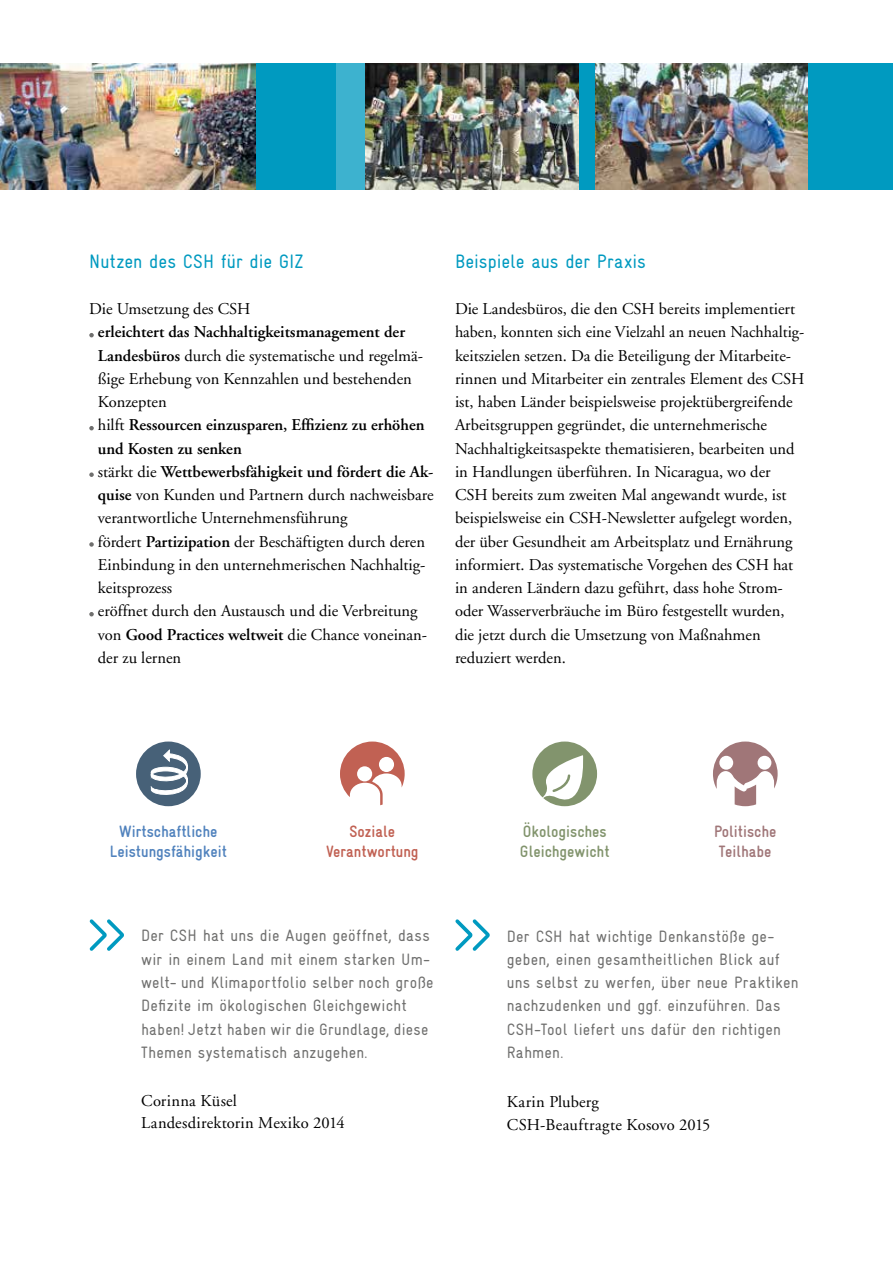
<style>
.page{position:relative;width:893px;height:1263px;background:#fff}
.page>*{position:absolute;margin:0;border:0;box-sizing:border-box;transform-origin:0 0}
.t1{font:300 condensed 75px "Gravur";color:#009ac0}
.t2{font:condensed 19.5px "Gravur";color:#009ac0}
.t3{font:16.5px/23.2px "Adobe Garamond";color:#000}
.t4{font:condensed 16.5px/23.2px "Gravur";letter-spacing:.015em;color:#6f6f6e}
.t5{font:700 condensed 16.5px/19.8px "Gravur";color:#5082bd;text-align:center}
.t6{font:700 condensed 16.5px/19.8px "Gravur";color:#82946d}
.t7{font:700 condensed 16.5px/19.8px "Gravur";color:#c16153;text-align:center}
.t8{font:700 condensed 16.5px/19.8px "Gravur";color:#a07678}
.s1{font-weight:600}
</style>
<div class="page">
<div style="left:0;top:63px;width:893px;height:126px;background:#009ac0"></div>
<div style="left:336px;top:63px;width:99px;height:126px;background:#3db2cf"></div>
<svg style="left:89px;top:333px;width:5px;height:4px"></svg>
<svg style="left:89px;top:426px;width:5px;height:4px"></svg>
<svg style="left:89px;top:472px;width:5px;height:5px"></svg>
<svg style="left:89px;top:542px;width:5px;height:5px"></svg>
<svg style="left:89px;top:612px;width:5px;height:4px"></svg>
<img style="left:0;top:63px;width:255px;height:126px">
<img style="left:365px;top:63px;width:213px;height:126px">
<div style="left:136px;top:741px;width:65px;height:65px;background:#476178;border-radius:50%"></div>
<svg style="left:151px;top:749px;width:37px;height:46px"></svg>
<svg style="left:340px;top:741px;width:65px;height:64px"></svg>
<div style="left:379px;top:757px;width:15px;height:15px;background:#fff;border-radius:50%"></div>
<div style="left:357px;top:766px;width:15px;height:15px;background:#fff;border-radius:50%"></div>
<svg style="left:532px;top:741px;width:65px;height:66px"></svg>
<svg style="left:713px;top:741px;width:65px;height:65px"></svg>
<img style="left:595px;top:63px;width:213px;height:126px">
<p class="t2" style="left:89px;top:250px;width:216px">Nutzen des CSH für die GIZ</p>
<p class="t3" style="left:89px;top:298px;width:163px">Die Umsetzung des CSH</p>
<p class="t3" style="left:98px;top:321px;width:337px"><span class="s1">erleichtert das Nachhaltigkeitsmanagement der Landesbüros</span> durch die systematische und regelmä&shy;ßige Erhebung von Kennzahlen und bestehenden Konzepten<br>hilft <span class="s1">Ressourcen einzusparen, Effizienz zu erhöhen und Kosten zu senken<br></span>stärkt die <span class="s1">Wettbewerbsfähigkeit und fördert die Ak&shy;quise</span> von Kunden und Partnern durch nachweisbare verantwortliche Unternehmensführung<br>fördert <span class="s1">Partizipation</span> der Beschäftigten durch deren Einbindung in den unternehmerischen Nachhaltig&shy;keitsprozess<br>eröffnet durch den Austausch und die Verbreitung von <span class="s1">Good Practices weltweit</span> die Chance voneinan&shy;der zu lernen</p>
<p class="t2" style="left:455px;top:250px;width:192px">Beispiele aus der Praxis</p>
<p class="t3" style="left:455px;top:298px;width:351px">Die Landesbüros, die den CSH bereits implementiert haben, konnten sich eine Vielzahl an neuen Nachhaltig&shy;keitszielen setzen. Da die Beteiligung der Mitarbeite&shy;rinnen und Mitarbeiter ein zentrales Element des CSH ist, haben Länder beispielsweise projektübergreifende Arbeitsgruppen gegründet, die unternehmerische Nachhaltigkeitsaspekte thematisieren, bearbeiten und in Handlungen überführen. In Nicaragua, wo der CSH bereits zum zweiten Mal angewandt wurde, ist beispielsweise ein CSH-Newsletter aufgelegt worden, der über Gesundheit am Arbeitsplatz und Ernährung informiert. Das systematische Vorgehen des CSH hat in anderen Ländern dazu geführt, dass hohe Strom&shy;oder Wasserverbräuche im Büro festgestellt wurden, die jetzt durch die Umsetzung von Maßnahmen reduziert werden.</p>
<p class="t5" style="left:110px;top:822px;width:118px">Wirtschaftliche<br>Leistungsfähigkeit</p>
<p class="t7" style="left:326px;top:822px;width:94px">Soziale<br>Verantwortung</p>
<p class="t6" style="left:520px;top:822px;width:91px">Ökologisches<br>Gleichgewicht</p>
<p class="t8" style="left:714px;top:822px;width:64px">Politische<br>Teilhabe</p>
<h1 class="t1" style="left:81px;top:887px;width:49px">»</h1>
<h1 class="t1" style="left:447px;top:887px;width:49px">»</h1>
<p class="t4" style="left:141px;top:924px;width:294px">Der CSH hat uns die Augen geöffnet, dass wir in einem Land mit einem starken Um&shy;welt- und Klimaportfolio selber noch große Defizite im ökologischen Gleichgewicht haben! Jetzt haben wir die Grundlage, diese Themen systematisch anzugehen.</p>
<p class="t3" style="left:141px;top:1090px;width:205px;line-height:22.5px">Corinna Küsel<br>Landesdirektorin Mexiko 2014</p>
<p class="t4" style="left:507px;top:924px;width:293px">Der CSH hat wichtige Denkanstöße ge&shy;geben, einen gesamtheitlichen Blick auf uns selbst zu werfen, über neue Praktiken nachzudenken und ggf. einzuführen. Das CSH-Tool liefert uns dafür den richtigen Rahmen.</p>
<p class="t3" style="left:507px;top:1090px;width:205px">Karin Pluberg<br>CSH-Beauftragte Kosovo 2015</p>
</div>
